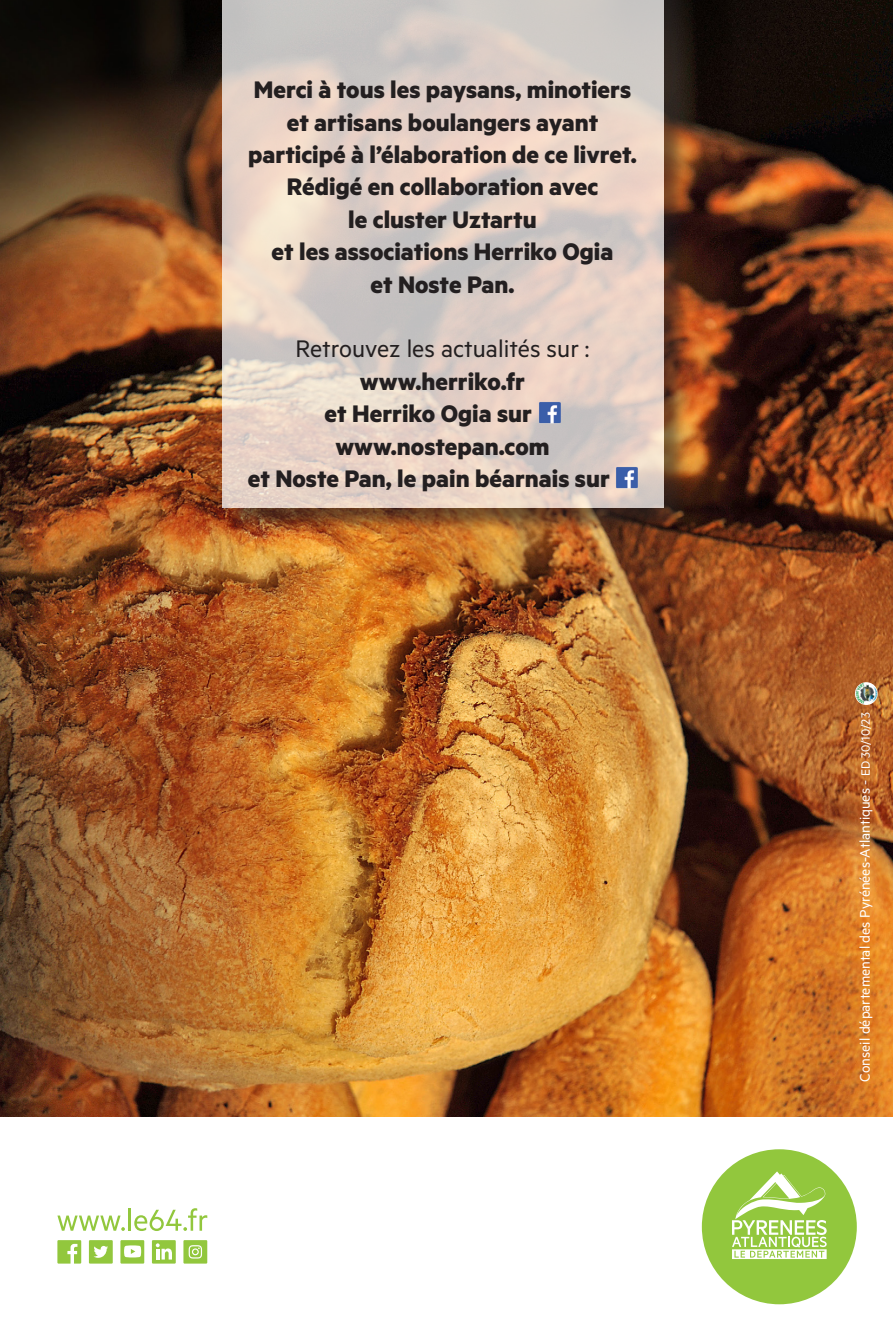
<style>
.page{position:relative;width:893px;height:1340px;background:#fff}
.page>*{position:absolute;margin:0;border:0;box-sizing:border-box;transform-origin:0 0}
.t1{font:700 27px "Metric";color:#231f20}
.t2{font:27px "Metric";color:#231f20}
.t3{font:15.75px "Metric";color:#fff}
.s1{font-size:13.5px}
</style>
<div class="page">
<img style="left:0;top:0;width:893px;height:1117px">
<div style="left:223px;top:0;width:466px;height:533px;background:#231f20;opacity:.75"></div>
<svg style="left:222px;top:0;width:441px;height:507px;background:#decfc6"></svg>
<svg style="left:57px;top:1215px;width:68px;height:15px"></svg>
<hr style="left:128px;top:1208px;width:3px;height:22px;background:#92c73d">
<svg style="left:134px;top:1208px;width:73px;height:22px"></svg>
<svg style="left:57px;top:1240px;width:24px;height:23px"></svg>
<div style="left:89px;top:1240px;width:24px;height:23px;background:#92c73d"></div>
<div style="left:120px;top:1240px;width:24px;height:23px;background:#92c73d"></div>
<div style="left:152px;top:1240px;width:24px;height:23px;background:#92c73d"></div>
<div style="left:183px;top:1240px;width:24px;height:23px;background:#92c73d"></div>
<svg style="left:94px;top:1245px;width:14px;height:12px"></svg>
<svg style="left:124px;top:1245px;width:17px;height:12px"></svg>
<svg style="left:156px;top:1243px;width:16px;height:16px"></svg>
<svg style="left:189px;top:1245px;width:13px;height:13px"></svg>
<img style="left:538px;top:402px;width:22px;height:22px">
<img style="left:615px;top:466px;width:22px;height:23px">
<img style="left:855px;top:682px;width:23px;height:23px;border-radius:11px">
<div style="left:702px;top:1149px;width:155px;height:155px;background:#92c73d;border-radius:50%"></div>
<svg style="left:732px;top:1171px;width:95px;height:87px"></svg>
<p class="t1" style="left:254px;top:73px;width:379px">Merci à tous les paysans, minotiers</p>
<p class="t1" style="left:287px;top:106px;width:313px">et artisans boulangers ayant</p>
<p class="t1" style="left:248px;top:138px;width:390px">participé à l’élaboration de ce livret.</p>
<p class="t1" style="left:287px;top:170px;width:313px">Rédigé en collaboration avec</p>
<p class="t1" style="left:348px;top:203px;width:190px">le cluster Uztartu</p>
<p class="t1" style="left:272px;top:235px;width:343px">et les associations Herriko Ogia</p>
<p class="t1" style="left:370px;top:268px;width:146px">et Noste Pan.</p>
<p class="t2" style="left:295px;top:333px;width:296px">Retrouvez les actualités sur :</p>
<p class="t1" style="left:360px;top:365px;width:167px">www.herriko.fr</p>
<p class="t1" style="left:325px;top:397px;width:209px">et Herriko Ogia sur</p>
<p class="t1" style="left:335px;top:430px;width:216px">www.nostepan.com</p>
<p class="t1" style="left:248px;top:462px;width:364px">et Noste Pan, le pain béarnais sur</p>
<p class="t3" style="left:856px;top:1081px;width:370px;rotate:-90deg">Conseil départemental des Pyrénées-Atlantiques - <span class="s1">ED 30/10/23</span></p>
</div>
